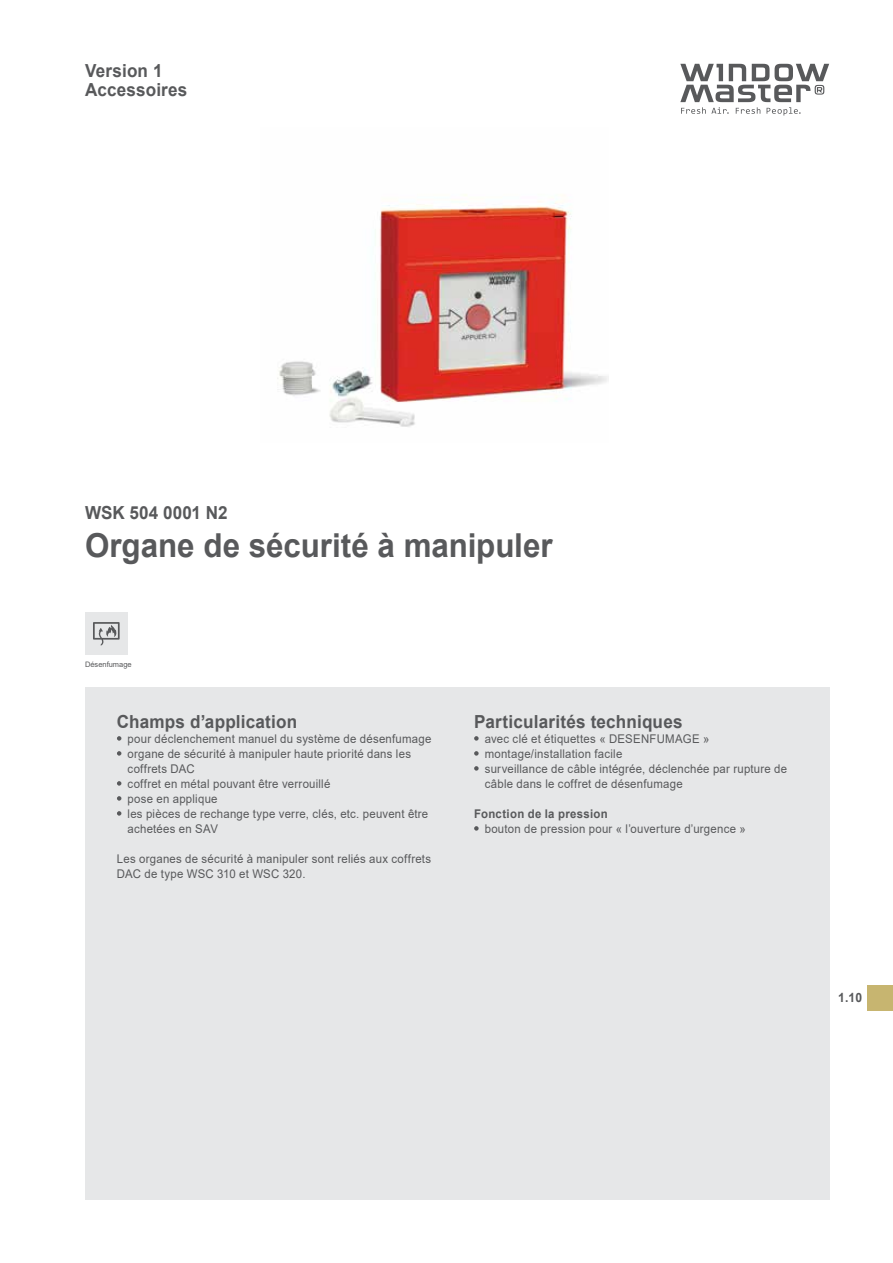
<style>
.page{position:relative;width:893px;height:1263px;background:#fff}
.page>*{position:absolute;margin:0;border:0;box-sizing:border-box;transform-origin:0 0}
.t1{font:700 33px "Arial";color:#58595b;scale:.95 1}
.t2{font:700 18px/18.8px "Arial";letter-spacing:.01em;color:#58595b;scale:.95 1}
.t3{font:700 12.75px "Arial";color:#58595b;scale:.95 1}
.t4{font:12px/15px "Arial";letter-spacing:.02em;color:#58595b;scale:.95 1}
.t5{font:700 12px "Arial";letter-spacing:.025em;color:#58595b;scale:.95 1}
.t6{font:7.5px "Arial";color:#58595b}
</style>
<div class="page">
<svg style="left:680px;top:64px;width:149px;height:52px"></svg>
<div style="left:85px;top:687px;width:744px;height:512px;background:#e6e7e8"></div>
<svg style="left:117px;top:736px;width:4px;height:5px"></svg>
<svg style="left:117px;top:751px;width:4px;height:5px"></svg>
<svg style="left:117px;top:781px;width:4px;height:5px"></svg>
<svg style="left:117px;top:796px;width:4px;height:5px"></svg>
<svg style="left:117px;top:811px;width:4px;height:5px"></svg>
<svg style="left:474px;top:736px;width:5px;height:5px"></svg>
<svg style="left:474px;top:751px;width:5px;height:5px"></svg>
<svg style="left:474px;top:766px;width:5px;height:5px"></svg>
<svg style="left:474px;top:826px;width:5px;height:5px"></svg>
<img style="left:277px;top:194px;width:332px;height:233px">
<div style="left:867px;top:985px;width:26px;height:25px;background:#c7b570"></div>
<div style="left:85px;top:612px;width:43px;height:43px;background:#e6e7e8"></div>
<svg style="left:93px;top:622px;width:27px;height:23px"></svg>
<h2 class="t2" style="left:85px;top:61px;width:109px">Version 1<br>Accessoires</h2>
<h2 class="t2" style="left:85px;top:504px;width:151px">WSK 504 0001 N2</h2>
<h1 class="t1" style="left:85px;top:522px;width:494px">Organe de sécurité à manipuler</h1>
<p class="t6" style="left:85px;top:659px;width:48px">Désenfumage</p>
<h2 class="t2" style="left:117px;top:712px;width:191px">Champs d’application</h2>
<p class="t4" style="left:128px;top:731px;width:321px">pour déclenchement manuel du système de désenfumage organe de sécurité à manipuler haute priorité dans les coffrets DAC<br>coffret en métal pouvant être verrouillé<br>pose en applique<br>les pièces de rechange type verre, clés, etc. peuvent être achetées en SAV</p>
<p class="t4" style="left:117px;top:851px;width:332px">Les organes de sécurité à manipuler sont reliés aux coffrets<br>DAC de type WSC 310 et WSC 320.</p>
<h2 class="t2" style="left:474px;top:712px;width:221px">Particularités techniques</h2>
<p class="t4" style="left:485px;top:731px;width:320px">avec clé et étiquettes « DESENFUMAGE » montage/installation facile<br>surveillance de câble intégrée, déclenchée par rupture de câble dans le coffret de désenfumage</p>
<p class="t5" style="left:474px;top:805px;width:142px">Fonction de la pression</p>
<p class="t4" style="left:485px;top:821px;width:276px">bouton de pression pour « l’ouverture d’urgence »</p>
<p class="t3" style="left:838px;top:989px;width:27px">1.10</p>
</div>
